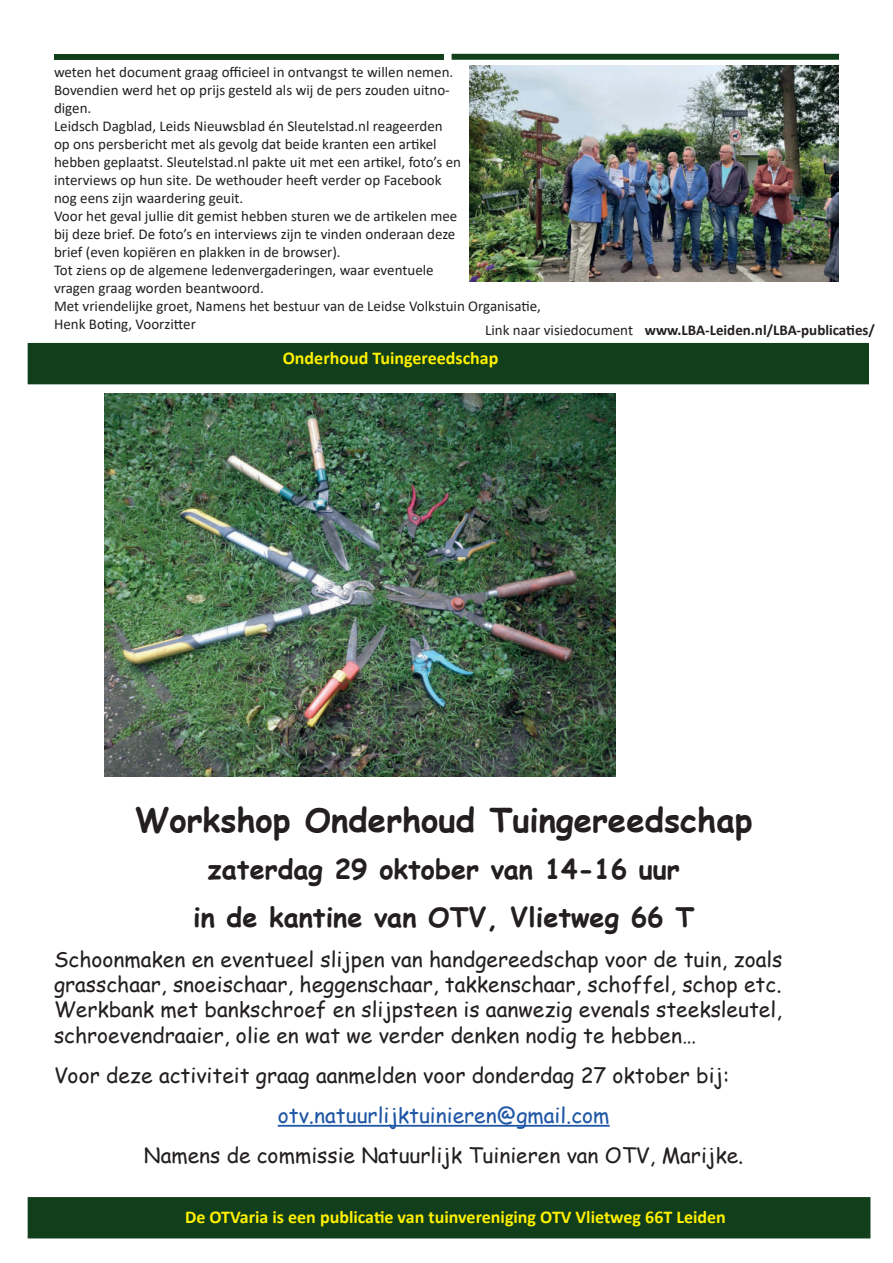
<style>
.page{position:relative;width:893px;height:1263px;background:#fff}
.page>*{position:absolute;margin:0;border:0;box-sizing:border-box;transform-origin:0 0}
.t1{font:700 33px "Comic Sans MS";color:#231f20}
.t2{font:700 27px/47.4px "Comic Sans MS";color:#231f20;text-align:center}
.t3{font:21px/25.2px "Comic Sans MS";color:#231f20;text-align:justify}
.t4{font:21px "Comic Sans MS";color:#1e56a6}
.t5{font:700 18px "Calibri";color:#fff101}
.t6{font:15px/18px "Calibri";color:#231f20}
.t7{font:700 15px "Calibri";color:#231f20}
.s1{font-weight:400}
</style>
<div class="page">
<div style="left:28px;top:1197px;width:842px;height:41px;background:#123f1b;border:2px solid #123f1b"></div>
<div style="left:54px;top:54px;width:390px;height:6px;background:#123f1b"></div>
<svg style="left:452px;top:54px;width:387px;height:6px;background:#1b4624"></svg>
<img style="left:470px;top:66px;width:369px;height:216px">
<div style="left:28px;top:343px;width:841px;height:41px;background:#123f1b"></div>
<hr style="left:278px;top:1125px;width:332px;height:2px;background:#1e56a6">
<img style="left:104px;top:393px;width:511px;height:383px">
<p class="t6" style="left:54px;top:63px;width:489px">weten het document graag officieel in ontvangst te willen nemen.<br>Bovendien werd het op prijs gesteld als wij de pers zouden uitno-<br>digen.<br>Leidsch Dagblad, Leids Nieuwsblad én Sleutelstad.nl reageerden<br>op ons persbericht met als gevolg dat beide kranten een artikel<br>hebben geplaatst. Sleutelstad.nl pakte uit met een artikel, foto’s en<br>interviews op hun site. De wethouder heeft verder op Facebook<br>nog eens zijn waardering geuit.<br>Voor het geval jullie dit gemist hebben sturen we de artikelen mee<br>bij deze brief. De foto’s en interviews zijn te vinden onderaan deze<br>brief (even kopiëren en plakken in de browser).<br>Tot ziens op de algemene ledenvergaderingen, waar eventuele<br>vragen graag worden beantwoord.<br>Met vriendelijke groet, Namens het bestuur van de Leidse Volkstuin Organisatie, Henk Boting, Voorzitter</p>
<p class="t7" style="left:485px;top:319px;width:391px"><span class="s1">Link naar visiedocument</span> www.LBA-Leiden.nl/LBA-publicaties/</p>
<p class="t5" style="left:283px;top:351px;width:217px">Onderhoud Tuingereedschap</p>
<h1 class="t1" style="left:135px;top:805px;width:619px">Workshop Onderhoud Tuingereedschap</h1>
<h2 class="t2" style="left:193px;top:849px;width:503px">zaterdag 29 oktober van 14-16 uur<br>in de kantine van OTV, Vlietweg 66 T</h2>
<p class="t3" style="left:54px;top:949px;width:730px">Schoonmaken en eventueel slijpen van handgereedschap voor de tuin, zoals grasschaar, snoeischaar, heggenschaar, takkenschaar, schoffel, schop etc.<br>Werkbank met bankschroef en slijpsteen is aanwezig evenals steeksleutel, schroevendraaier, olie en wat we verder denken nodig te hebben…</p>
<h3 class="t3" style="left:54px;top:1065px;width:677px">Voor deze activiteit graag aanmelden voor donderdag 27 oktober bij:</h3>
<h3 class="t4" style="left:278px;top:1106px;width:333px">otv.natuurlijktuinieren@gmail.com</h3>
<h3 class="t3" style="left:144px;top:1145px;width:601px">Namens de commissie Natuurlijk Tuinieren van OTV, Marijke.</h3>
<p class="t5" style="left:185px;top:1204px;width:542px">De OTVaria is een publicatie van tuinvereniging OTV Vlietweg 66T Leiden</p>
</div>
